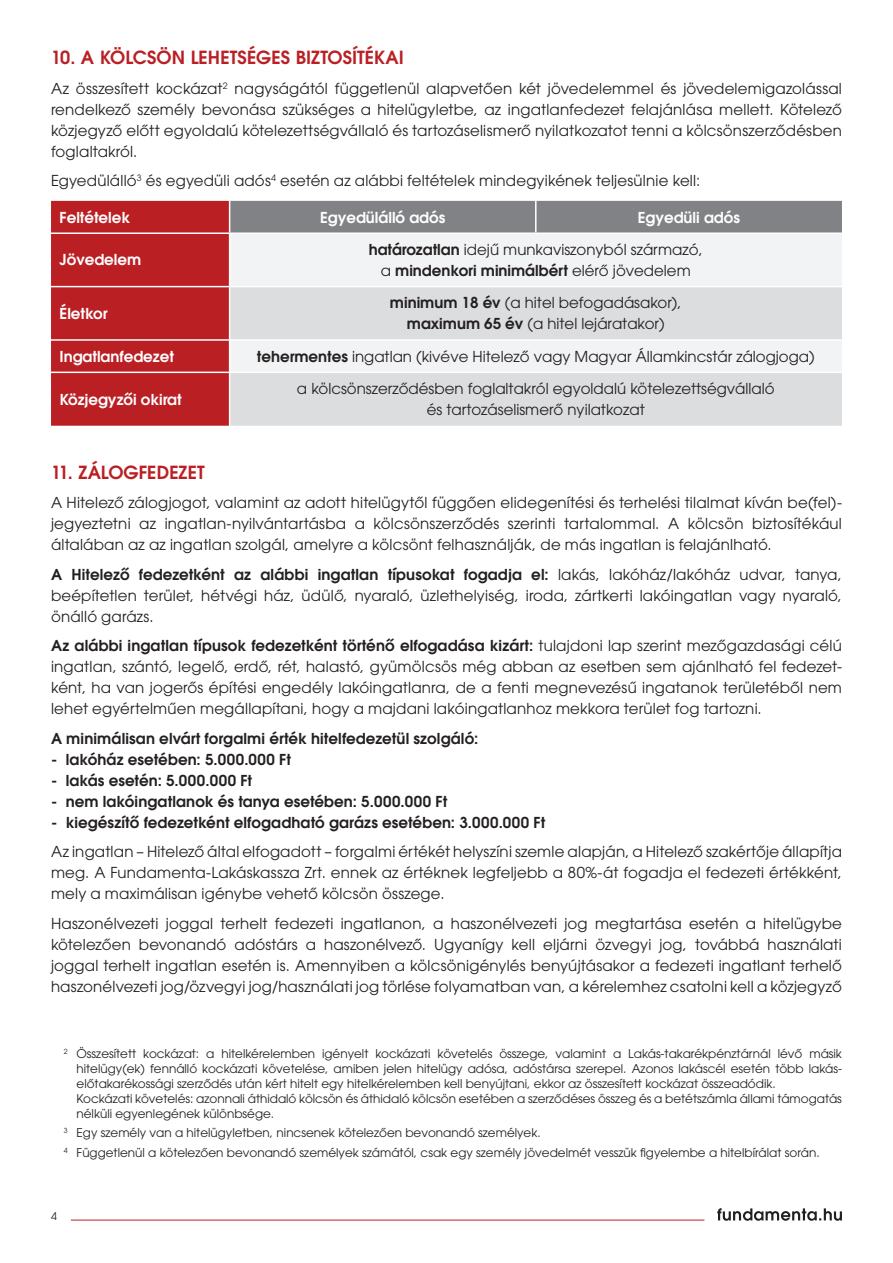
<style>
.page{position:relative;width:893px;height:1263px;background:#fff}
.page>*{position:absolute;margin:0;border:0;box-sizing:border-box;transform-origin:0 0}
.t1{font:600 18px "ITC Avant Garde Pro";color:#ba1f24}
.kenyér_OKOK{font:15px/21px "ITC Avant Garde Pro";letter-spacing:.015em;color:#231f20;text-align:justify}
.kenyér{font:15px/21px "ITC Avant Garde Pro";color:#231f20;text-align:center}
.kenyér_OKOK-2{font:600 15px "ITC Avant Garde Pro";letter-spacing:.01em;color:#231f20}
.kenyér-2{font:600 15px "ITC Avant Garde Pro";color:#fff}
.kenyér-3{font:600 15px "ITC Avant Garde Pro";color:#231f20}
.kenyér-4{font:12px/15px "ITC Avant Garde Pro";color:#231f20;text-align:justify}
.t2{font:10.5px "ITC Avant Garde Pro";color:#231f20}
.s1{font-weight:600}
.s2{font-weight:400}
</style>
<div class="page">
<svg style="left:717px;top:1208px;width:125px;height:13px"></svg>
<hr style="left:71px;top:1220px;width:633px;height:1px;background:#ba1f24">
<svg style="left:51px;top:201px;width:791px;height:225px;background:#a74044"></svg>
<div style="left:230px;top:234px;width:612px;height:52px;background:#f2f3f4"></div>
<svg style="left:230px;top:287px;width:612px;height:139px;fill:#dcdddf"></svg>
<hr style="left:229px;top:201px;width:1px;height:31px;background:#fff">
<hr style="left:535px;top:201px;width:1px;height:31px;background:#fff">
<hr style="left:51px;top:232px;width:179px;height:2px;background:#fff">
<hr style="left:230px;top:232px;width:306px;height:2px;background:#fff">
<hr style="left:229px;top:234px;width:1px;height:52px;background:#fff">
<hr style="left:536px;top:232px;width:306px;height:2px;background:#fff">
<hr style="left:51px;top:286px;width:179px;height:1px;background:#fff">
<hr style="left:230px;top:286px;width:306px;height:1px;background:#fff">
<hr style="left:229px;top:287px;width:1px;height:52px;background:#fff">
<hr style="left:536px;top:286px;width:306px;height:1px;background:#fff">
<hr style="left:51px;top:339px;width:179px;height:2px;background:#fff">
<hr style="left:230px;top:339px;width:306px;height:2px;background:#fff">
<hr style="left:229px;top:341px;width:1px;height:31px;background:#fff">
<hr style="left:536px;top:339px;width:306px;height:2px;background:#fff">
<hr style="left:51px;top:372px;width:179px;height:1px;background:#fff">
<hr style="left:230px;top:372px;width:306px;height:1px;background:#fff">
<hr style="left:229px;top:373px;width:1px;height:53px;background:#fff">
<hr style="left:536px;top:372px;width:306px;height:1px;background:#fff">
<p class="t1" style="left:51px;top:46px;width:354px">10. A KÖLCSÖN LEHETSÉGES BIZTOSÍTÉKAI</p>
<p class="kenyér_OKOK" style="left:51px;top:78px;width:792px">Az összesített kockázat<sup>2</sup> nagyságától függetlenül alapvetően két jövedelemmel és jövedelemigazolással rendelkező személy bevonása szükséges a hitelügyletbe, az ingatlanfedezet felajánlása mellett. Kötelező közjegyző előtt egyoldalú kötelezettségvállaló és tartozáselismerő nyilatkozatot tenni a kölcsönszerződésben foglaltakról.</p>
<p class="kenyér_OKOK" style="left:51px;top:170px;width:651px">Egyedülálló<sup>3</sup> és egyedüli adós<sup>4</sup> esetén az alábbi feltételek mindegyikének teljesülnie kell:</p>
<p class="kenyér-2" style="left:60px;top:207px;width:72px">Feltételek</p>
<p class="kenyér-2" style="left:320px;top:207px;width:127px">Egyedülálló adós</p>
<p class="kenyér-2" style="left:638px;top:207px;width:104px">Egyedüli adós</p>
<p class="kenyér-2" style="left:60px;top:250px;width:83px">Jövedelem</p>
<p class="kenyér" style="left:369px;top:239px;width:336px"><span class="s1">határozatlan</span> idejű munkaviszonyból származó,</p>
<p class="kenyér-3" style="left:381px;top:261px;width:311px"><span class="s2">a</span> mindenkori minimálbért <span class="s2">elérő jövedelem</span></p>
<p class="kenyér-2" style="left:60px;top:303px;width:50px">Életkor</p>
<p class="kenyér" style="left:390px;top:292px;width:293px"><span class="s1">minimum 18 év</span> (a hitel befogadásakor),</p>
<p class="kenyér" style="left:407px;top:313px;width:259px"><span class="s1">maximum 65 év</span> (a hitel lejáratakor)</p>
<p class="kenyér-2" style="left:60px;top:346px;width:116px">Ingatlanfedezet</p>
<p class="kenyér" style="left:257px;top:345px;width:559px"><span class="s1">tehermentes</span> ingatlan (kivéve Hitelező vagy Magyar Államkincstár zálogjoga)</p>
<p class="kenyér-2" style="left:60px;top:389px;width:124px">Közjegyzői okirat</p>
<p class="kenyér" style="left:297px;top:378px;width:479px">a kölcsönszerződésben foglaltakról egyoldalú kötelezettségvállaló és tartozáselismerő nyilatkozat</p>
<p class="t1" style="left:51px;top:460px;width:155px">11. ZÁLOGFEDEZET</p>
<p class="kenyér_OKOK" style="left:51px;top:492px;width:792px">A Hitelező zálogjogot, valamint az adott hitelügytől függően elidegenítési és terhelési tilalmat kíván be(fel)- jegyeztetni az ingatlan-nyilvántartásba a kölcsönszerződés szerinti tartalommal. A kölcsön biztosítékául általában az az ingatlan szolgál, amelyre a kölcsönt felhasználják, de más ingatlan is felajánlható.</p>
<p class="kenyér_OKOK" style="left:51px;top:563px;width:792px"><span class="s1">A Hitelező fedezetként az alábbi ingatlan típusokat fogadja el:</span> lakás, lakóház/lakóház udvar, tanya, beépítetlen terület, hétvégi ház, üdülő, nyaraló, üzlethelyiség, iroda, zártkerti lakóingatlan vagy nyaraló, önálló garázs.</p>
<p class="kenyér_OKOK" style="left:51px;top:635px;width:792px"><span class="s1">Az alábbi ingatlan típusok fedezetként történő elfogadása kizárt:</span> tulajdoni lap szerint mezőgazdasági célú ingatlan, szántó, legelő, erdő, rét, halastó, gyümölcsös még abban az esetben sem ajánlható fel fedezet&shy;ként, ha van jogerős építési engedély lakóingatlanra, de a fenti megnevezésű ingatanok területéből nem lehet egyértelműen megállapítani, hogy a majdani lakóingatlanhoz mekkora terület fog tartozni.</p>
<p class="kenyér_OKOK-2" style="left:51px;top:728px;width:429px">A minimálisan elvárt forgalmi érték hitelfedezetül szolgáló:</p>
<p class="kenyér_OKOK-2" style="left:51px;top:749px;width:241px">- lakóház esetében: 5.000.000 Ft</p>
<p class="kenyér_OKOK-2" style="left:51px;top:770px;width:202px">- lakás esetén: 5.000.000 Ft</p>
<p class="kenyér_OKOK-2" style="left:51px;top:791px;width:398px">- nem lakóingatlanok és tanya esetében: 5.000.000 Ft</p>
<p class="kenyér_OKOK-2" style="left:51px;top:812px;width:496px">- kiegészítő fedezetként elfogadható garázs esetében: 3.000.000 Ft</p>
<p class="kenyér_OKOK" style="left:51px;top:841px;width:792px">Az ingatlan – Hitelező által elfogadott – forgalmi értékét helyszíni szemle alapján, a Hitelező szakértője állapítja meg. A Fundamenta-Lakáskassza Zrt. ennek az értéknek legfeljebb a 80%-át fogadja el fedezeti értékként, mely a maximálisan igénybe vehető kölcsön összege.</p>
<p class="kenyér_OKOK" style="left:51px;top:913px;width:792px">Haszonélvezeti joggal terhelt fedezeti ingatlanon, a haszonélvezeti jog megtartása esetén a hitelügybe kötelezően bevonandó adóstárs a haszonélvező. Ugyanígy kell eljárni özvegyi jog, továbbá használati joggal terhelt ingatlan esetén is. Amennyiben a kölcsönigénylés benyújtásakor a fedezeti ingatlant terhelő haszonélvezeti jog/özvegyi jog/használati jog törlése folyamatban van, a kérelemhez csatolni kell a közjegyző</p>
<p class="kenyér-4" style="left:77px;top:1046px;width:767px;text-indent:-13px"><sup>2</sup> Összesített kockázat: a hitelkérelemben igényelt kockázati követelés összege, valamint a Lakás-takarékpénztárnál lévő másik hitelügy(ek) fennálló kockázati követelése, amiben jelen hitelügy adósa, adóstársa szerepel. Azonos lakáscél esetén több lakás&shy;előtakarékossági szerződés után kért hitelt egy hitelkérelemben kell benyújtani, ekkor az összesített kockázat összeadódik.</p>
<p class="kenyér-4" style="left:77px;top:1091px;width:767px">Kockázati követelés: azonnali áthidaló kölcsön és áthidaló kölcsön esetében a szerződéses összeg és a betétszámla állami támogatás nélküli egyenlegének különbsége.</p>
<p class="kenyér-4" style="left:64px;top:1125px;width:478px"><sup>3</sup> Egy személy van a hitelügyletben, nincsenek kötelezően bevonandó személyek.</p>
<p class="kenyér-4" style="left:64px;top:1144px;width:757px"><sup>4</sup> Függetlenül a kötelezően bevonandó személyek számától, csak egy személy jövedelmét vesszük figyelembe a hitelbírálat során.</p>
<p class="t2" style="left:51px;top:1210px;width:7px">4</p>
</div>
